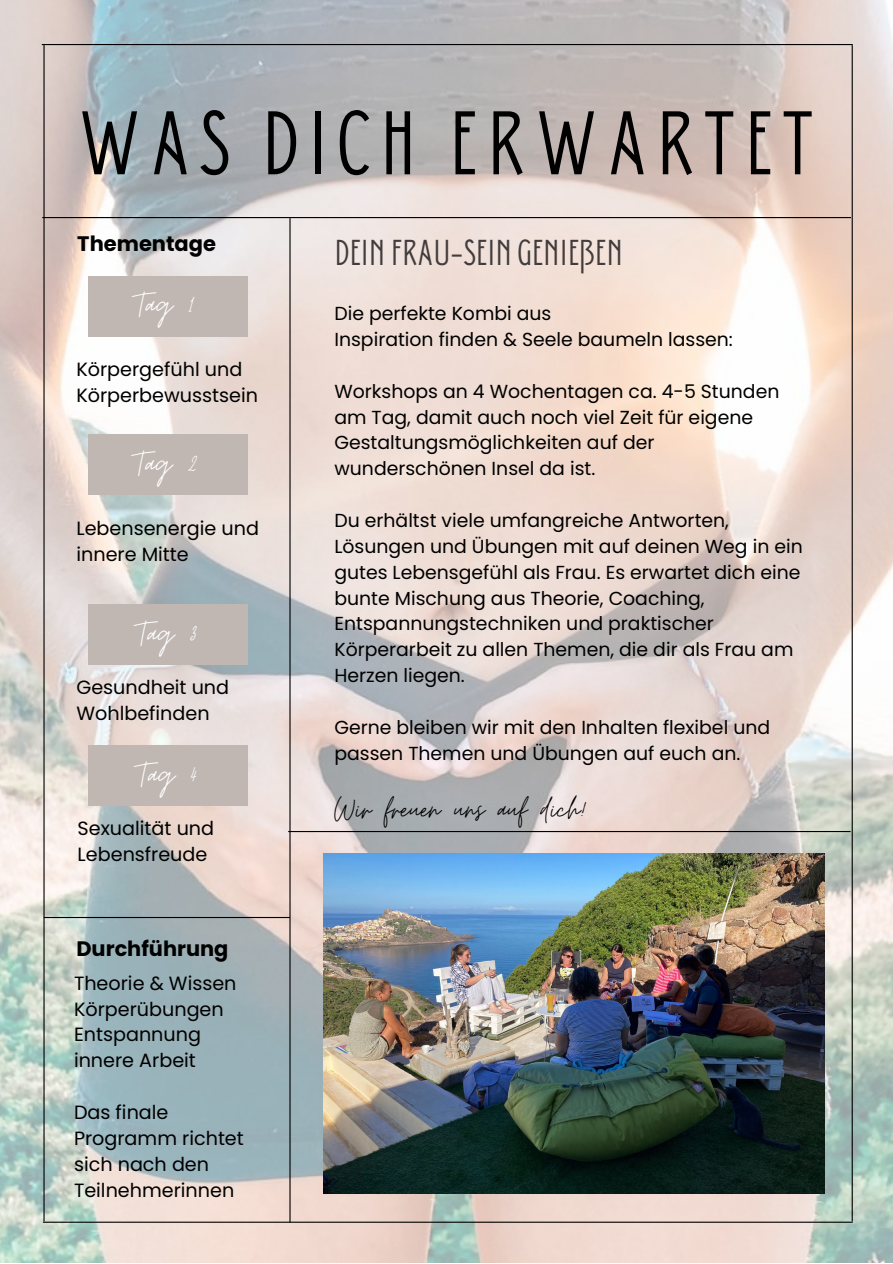
<style>
.page{position:relative;width:893px;height:1264px;background:#fff}
.page>*{position:absolute;margin:0;border:0;box-sizing:border-box;transform-origin:0 0}
.t1{font:89.85px "Donau Uppercase Neue";letter-spacing:.1em;color:#000}
.t2{font:39px "Moon Time";color:#fff}
.t3{font:36px "Donau Uppercase Neue";color:#423c3c}
.t4{font:36px "Moon Time";color:#000}
.t5{font:700 21px "Poppins";color:#000}
.t6{font:700 20.85px "Poppins";color:#000}
.t7{font:19.2px/25.8px "Poppins";color:#000}
.t8{font:18.9px/25.8px "Poppins";color:#000}
</style>
<div class="page">
<img style="left:0;top:0;width:892px;height:1262px">
<hr style="left:42px;top:44px;width:810px;height:1px;background:#000">
<hr style="left:43px;top:45px;width:2px;height:1176px;background:#000">
<hr style="left:851px;top:45px;width:1px;height:1176px;background:#000">
<hr style="left:43px;top:1221px;width:809px;height:1px;background:#000">
<hr style="left:42px;top:217px;width:808px;height:1px;background:#000">
<div style="left:88px;top:276px;width:160px;height:60px;background:#c0b7b3"></div>
<hr style="left:289px;top:218px;width:1px;height:1004px;background:#000">
<div style="left:88px;top:434px;width:160px;height:61px;background:#c0b7b3"></div>
<div style="left:88px;top:604px;width:160px;height:61px;background:#c0b7b3"></div>
<div style="left:88px;top:745px;width:160px;height:61px;background:#c0b7b3"></div>
<hr style="left:288px;top:831px;width:562px;height:1px;background:#000">
<hr style="left:44px;top:916px;width:246px;height:2px;background:#000">
<img style="left:323px;top:853px;width:501px;height:340px">
<h1 class="t1" style="left:77px;top:87px;width:737px">WAS DICH ERWARTET</h1>
<p class="t5" style="left:77px;top:229px;width:140px">Thementage</p>
<h2 class="t2" style="left:135px;top:281px;width:62px">Tag 1</h2>
<p class="t7" style="left:76px;top:356px;width:183px">Körpergefühl und<br>Körperbewusstsein</p>
<h2 class="t2" style="left:135px;top:439px;width:65px">Tag 2</h2>
<p class="t7" style="left:76px;top:515px;width:184px">Lebensenergie und innere Mitte</p>
<h2 class="t2" style="left:137px;top:609px;width:63px">Tag 3</h2>
<p class="t7" style="left:76px;top:674px;width:154px">Gesundheit und<br>Wohlbefinden</p>
<h2 class="t2" style="left:138px;top:750px;width:62px">Tag 4</h2>
<p class="t7" style="left:78px;top:815px;width:138px">Sexualität und<br>Lebensfreude</p>
<p class="t6" style="left:76px;top:934px;width:153px">Durchführung</p>
<p class="t7" style="left:74px;top:970px;width:164px">Theorie &amp; Wissen<br>Körperübungen<br>Entspannung innere Arbeit</p>
<p class="t7" style="left:74px;top:1099px;width:171px">Das finale<br>Programm richtet sich nach den<br>Teilnehmerinnen</p>
<h3 class="t3" style="left:334px;top:230px;width:284px">DEIN FRAU-SEIN GENIEßEN</h3>
<p class="t8" style="left:334px;top:300px;width:400px">Die perfekte Kombi aus<br>Inspiration finden &amp; Seele baumeln lassen:</p>
<p class="t8" style="left:334px;top:378px;width:446px">Workshops an 4 Wochentagen ca. 4-5 Stunden am Tag, damit auch noch viel Zeit für eigene Gestaltungsmöglichkeiten auf der wunderschönen Insel da ist.</p>
<p class="t8" style="left:334px;top:507px;width:470px">Du erhältst viele umfangreiche Antworten, Lösungen und Übungen mit auf deinen Weg in ein gutes Lebensgefühl als Frau. Es erwartet dich eine bunte Mischung aus Theorie, Coaching, Entspannungstechniken und praktischer Körperarbeit zu allen Themen, die dir als Frau am Herzen liegen.</p>
<p class="t8" style="left:334px;top:714px;width:437px">Gerne bleiben wir mit den Inhalten flexibel und passen Themen und Übungen auf euch an.</p>
<h3 class="t4" style="left:334px;top:787px;width:255px">Wir freuen uns auf dich!</h3>
</div>
